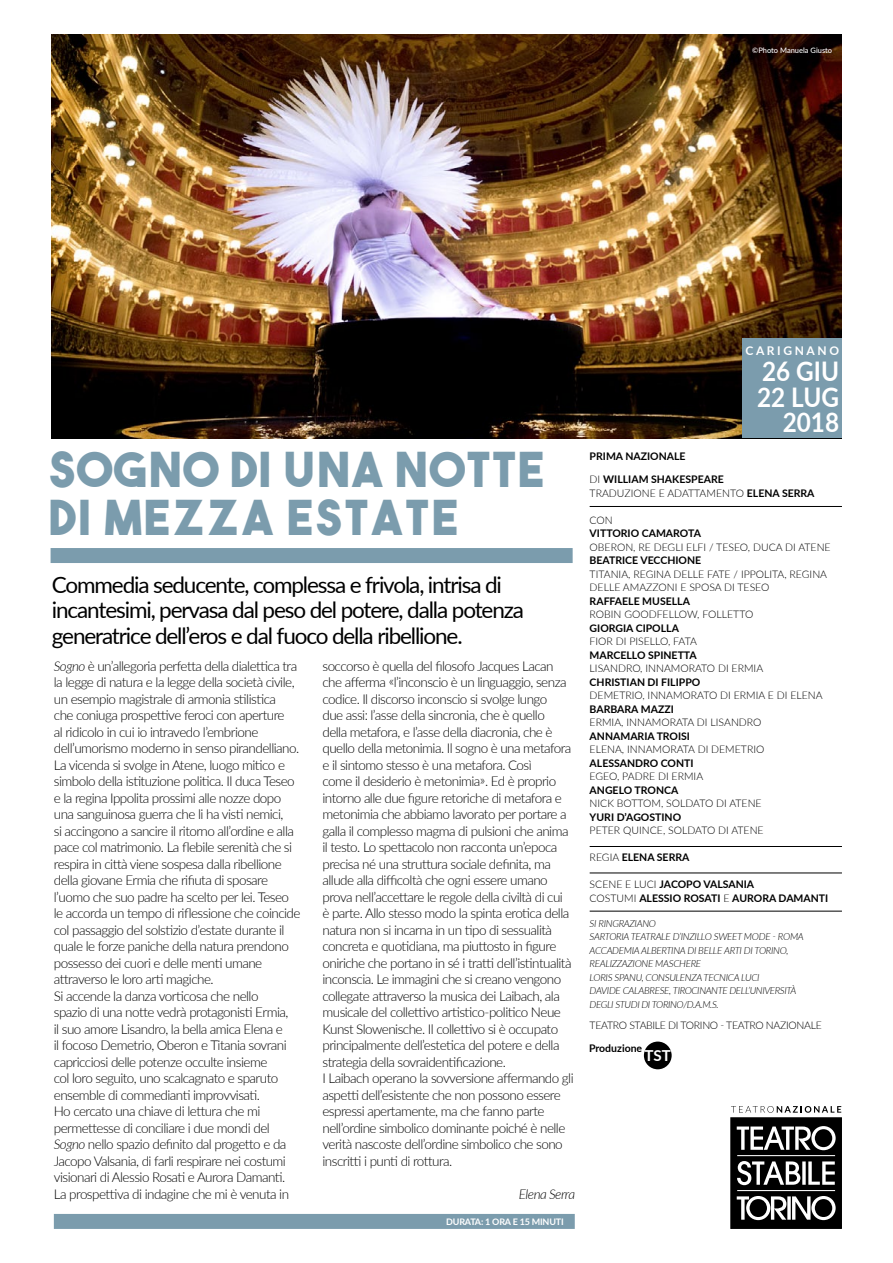
<style>
.page{position:relative;width:893px;height:1263px;background:#fff}
.page>*{position:absolute;margin:0;border:0;box-sizing:border-box;transform-origin:0 0}
.t1{font:48px/48px "The Bold Font";letter-spacing:.04em;color:#7b9cad}
.t2{font:700 27px "Lato";color:#fff;scale:.9 1}
.t3{font:22.5px/25.5px "Lato";letter-spacing:-.05em;color:#000}
.t4{font:700 15.15px "Lato";color:#fff}
.t5{font:300 13.5px/16.5px "Lato";letter-spacing:-.04em;color:#000}
.t6{font:italic 300 13.5px "Lato";color:#000}
.t7{font:700 12px "Lato";letter-spacing:.215em;color:#fff}
.t8{font:300 10.5px "Lato";color:#000}
.t9{font:700 10.5px/13.5px "Lato";color:#000}
.t10{font:300 10.5px "Lato";letter-spacing:-.03em;color:#000}
.t11{font:italic 300 9.75px/13.5px "Lato";letter-spacing:-.03em;color:#000}
.t12{font:700 9px "Lato";letter-spacing:-.02em;color:#fff}
.t13{font:500 7.5px "Lato";color:#fff}
.s1{font-style:italic}
.s2{font-weight:300}
</style>
<div class="page">
<div style="left:731px;top:1118px;width:110px;height:110px;background:#000"></div>
<div style="left:730px;top:1117px;width:112px;height:112px;border:1px solid #000"></div>
<svg style="left:737px;top:1126px;width:99px;height:94px"></svg>
<svg style="left:731px;top:1106px;width:110px;height:7px"></svg>
<div style="left:54px;top:1214px;width:521px;height:15px;background:#7b9cad"></div>
<img style="left:51px;top:34px;width:791px;height:404px">
<div style="left:51px;top:548px;width:522px;height:15px;background:#7b9cad"></div>
<div style="left:742px;top:339px;width:100px;height:99px;background:#7b9cad"></div>
<hr style="left:590px;top:506px;width:252px;height:1px;background:#000">
<hr style="left:590px;top:873px;width:252px;height:1px;background:#000">
<hr style="left:590px;top:846px;width:252px;height:1px;background:#000">
<hr style="left:590px;top:911px;width:252px;height:1px;background:#000">
<div style="left:644px;top:1041px;width:28px;height:28px;background:#000;border-radius:50%"></div>
<p class="t13" style="left:752px;top:45px;width:82px">©Photo Manuela Giusto</p>
<h1 class="t1" style="left:50px;top:445px;width:496px">SOGNO DI UNA NOTTE<br>DI MEZZA ESTATE</h1>
<h3 class="t3" style="left:52px;top:571px;width:474px">Commedia seducente, complessa e frivola, intrisa di incantesimi, pervasa dal peso del potere, dalla potenza generatrice dell’eros e dal fuoco della ribellione.</h3>
<p class="t5" style="left:322px;top:657px;width:253px">soccorso è quella del filosofo Jacques Lacan che afferma «l’inconscio è un linguaggio, senza codice. I l discorso inconscio si svolge lungo<br>due assi: l’asse della sincronia, che è quello<br>della metafora, e l’asse della diacronia, che è quello della metonimia. I l sogno è una metafora e il sintomo stesso è una metafora. Così<br>come il desiderio è metonimia». Ed è proprio intorno alle due figure retoriche di metafora e metonimia che abbiamo lavorato per portare a galla il complesso magma di pulsioni che anima il testo. Lo spettacolo non racconta un’epoca precisa né una struttura sociale definita, ma allude alla difficoltà che ogni essere umano prova nell’accettare le regole della civiltà di cui<br>è parte. Allo stesso modo la spinta erotica della natura non si incarna in un tipo di sessualità concreta e quotidiana, ma piuttosto in figure oniriche che portano in sé i tratti dell’istintualità inconscia. Le immagini che si creano vengono collegate attraverso la musica dei Laibach, ala musicale del collettivo artistico-politico Neue Kunst Slowenische. I l collettivo si è occupato principalmente dell’estetica del potere e della strategia della sovraidentificazione.<br>I Laibach operano la sovversione affermando gli aspetti dell’esistente che non possono essere espressi apertamente, ma che fanno parte nell’ordine simbolico dominante poiché è nelle verità nascoste dell’ordine simbolico che sono inscritti i punti di rottura.</p>
<p class="t6" style="left:519px;top:1184px;width:58px">ELENA SERRA</p>
<p class="t5" style="left:54px;top:657px;width:248px"><span class="s1">SOGNO</span> è un’allegoria perfetta della dialettica tra la legge di natura e la legge della società civile, un esempio magistrale di armonia stilistica<br>che coniuga prospettive feroci con aperture<br>al ridicolo in cui io intravedo l’embrione dell’umorismo moderno in senso pirandelliano.<br>La vicenda si svolge in Atene, luogo mitico e simbolo della istituzione politica. I l duca Teseo e la regina I ppolita prossimi alle nozze dopo una sanguinosa guerra che li ha visti nemici,<br>si accingono a sancire il ritorno all’ordine e alla pace col matrimonio. La flebile serenità che si respira in città viene sospesa dalla ribellione della giovane Ermia che rifiuta di sposare l’uomo che suo padre ha scelto per lei. Teseo le accorda un tempo di riflessione che coincide col passaggio del solstizio d’estate durante il quale le forze paniche della natura prendono possesso dei cuori e delle menti umane attraverso le loro arti magiche.<br>Si accende la danza vorticosa che nello<br>spazio di una notte vedrà protagonisti Ermia,<br>il suo amore Lisandro, la bella amica Elena e<br>il focoso Demetrio, Oberon e Titania sovrani capricciosi delle potenze occulte insieme<br>col loro seguito, uno scalcagnato e sparuto ensemble di commedianti improvvisati.<br>Ho cercato una chiave di lettura che mi permettesse di conciliare i due mondi del <span class="s1">SOGNO</span> nello spazio definito dal progetto e da Jacopo Valsania, di farli respirare nei costumi visionari di Alessio Rosati e Aurora Damanti.<br>La prospettiva di indagine che mi è venuta in</p>
<p class="t12" style="left:446px;top:1215px;width:119px">DURATA: 1 ORA E 15 MINUTI</p>
<p class="t7" style="left:745px;top:342px;width:95px">CARIGNANO</p>
<p class="t9" style="left:590px;top:449px;width:97px">PRIMA NAZIONALE</p>
<h2 class="t2" style="left:762px;top:352px;width:71px">26 GIU</h2>
<h2 class="t2" style="left:757px;top:377px;width:92px">22 LUG</h2>
<h2 class="t2" style="left:783px;top:403px;width:64px">2018</h2>
<p class="t9" style="left:590px;top:472px;width:226px"><span class="s2">di</span> WILLIAM SHAKESPEARE<br><span class="s2">traduzione e adattamento</span> ELENA SERRA</p>
<p class="t8" style="left:590px;top:513px;width:25px">COn</p>
<p class="t9" style="left:590px;top:526px;width:113px">VITTORIO CAMAROTA</p>
<p class="t8" style="left:590px;top:540px;width:23px">OBERON</p>
<p class="t8" style="left:633px;top:540px;width:199px">, Re degli Elfi / TESEO, Duca di Atene</p>
<p class="t9" style="left:590px;top:553px;width:113px">BEATRICE VECCHIONE</p>
<p class="t8" style="left:590px;top:567px;width:7px">TITANIA</p>
<p class="t8" style="left:628px;top:567px;width:135px">, Regina delle Fate / I PPOLITA</p>
<p class="t8" style="left:784px;top:567px;width:44px">, Regina</p>
<p class="t8" style="left:590px;top:580px;width:181px">delle Amazzoni E sposa di Teseo</p>
<p class="t9" style="left:590px;top:594px;width:102px">RAFFAELE M USELLA</p>
<p class="t8" style="left:590px;top:607px;width:43px">ROBINGOODFELLO</p>
<p class="t8" style="left:687px;top:607px;width:68px">W, Folletto</p>
<p class="t9" style="left:590px;top:621px;width:91px">GIORGIA CIPOLLA</p>
<p class="t8" style="left:590px;top:634px;width:7px">FIOR</p>
<p class="t8" style="left:616px;top:634px;width:35px">DI PISELLO</p>
<p class="t8" style="left:668px;top:634px;width:30px">, Fata</p>
<p class="t9" style="left:590px;top:648px;width:109px">MARCELLO SPINETTA</p>
<p class="t8" style="left:590px;top:661px;width:22px">LI SANDRO</p>
<p class="t8" style="left:640px;top:661px;width:124px">, innamorato di Ermia</p>
<p class="t9" style="left:590px;top:675px;width:112px">CHRISTIAN DI FILIPPO</p>
<p class="t8" style="left:590px;top:688px;width:8px">DEMETRIO</p>
<p class="t8" style="left:642px;top:688px;width:182px">, innamorato di Ermia e di Elena</p>
<p class="t9" style="left:590px;top:702px;width:86px">BARBARA MAZZI</p>
<p class="t8" style="left:590px;top:715px;width:8px">ERMIA</p>
<p class="t8" style="left:621px;top:715px;width:142px">, innamorata di Lisandro</p>
<p class="t9" style="left:590px;top:729px;width:102px">ANNAMARIA TROISI</p>
<p class="t8" style="left:590px;top:742px;width:8px">ELENA</p>
<p class="t8" style="left:622px;top:742px;width:144px">, innamorata di Demetrio</p>
<p class="t9" style="left:590px;top:756px;width:105px">ALESSANDRO CONTI</p>
<p class="t8" style="left:590px;top:769px;width:8px">EGEO</p>
<p class="t8" style="left:617px;top:769px;width:88px">, padre di Ermia</p>
<p class="t9" style="left:590px;top:783px;width:90px">ANGELO TRONCA</p>
<p class="t8" style="left:590px;top:796px;width:43px">NICK BOTTOM</p>
<p class="t8" style="left:661px;top:796px;width:102px">, soldato di Atene</p>
<p class="t9" style="left:590px;top:810px;width:93px">YURI D’AGOSTINO</p>
<p class="t8" style="left:590px;top:823px;width:13px">PETER</p>
<p class="t8" style="left:623px;top:823px;width:142px">QUIN CE, soldato di Atene</p>
<p class="t9" style="left:590px;top:850px;width:101px"><span class="s2">regia</span> ELENA SERRA</p>
<p class="t9" style="left:590px;top:877px;width:240px"><span class="s2">Scene e luci</span> JACOPO VALSANIA<br><span class="s2">Costumi</span> ALESS IO ROSATI <span class="s2">e</span> AURORA DAMANTI</p>
<p class="t11" style="left:590px;top:916px;width:216px">SI RINGRAZIANO<br>SARTORIA TEATRALE D’INZILLO SWEET MODE - ROMA ACCADEMIA ALBERTINA DI BELLE ARTI DI TORINO, REALIZZAZIONE MASCHERE<br>LORIS SPANU, CONSULENZA TECNICA LUCI<br>DAVIDE CALABRESE, TIROCINANTE DELL’UNIVERSITÀ DEGLI STUDI DI TORINO/D.A.M.S.</p>
<p class="t10" style="left:590px;top:1018px;width:234px">Teatro Stabile di Torino - Teatro Nazionale</p>
<p class="t9" style="left:589px;top:1041px;width:55px">PRODUZIONE</p>
<p class="t4" style="left:644px;top:1044px;width:27px">TST</p>
</div>
